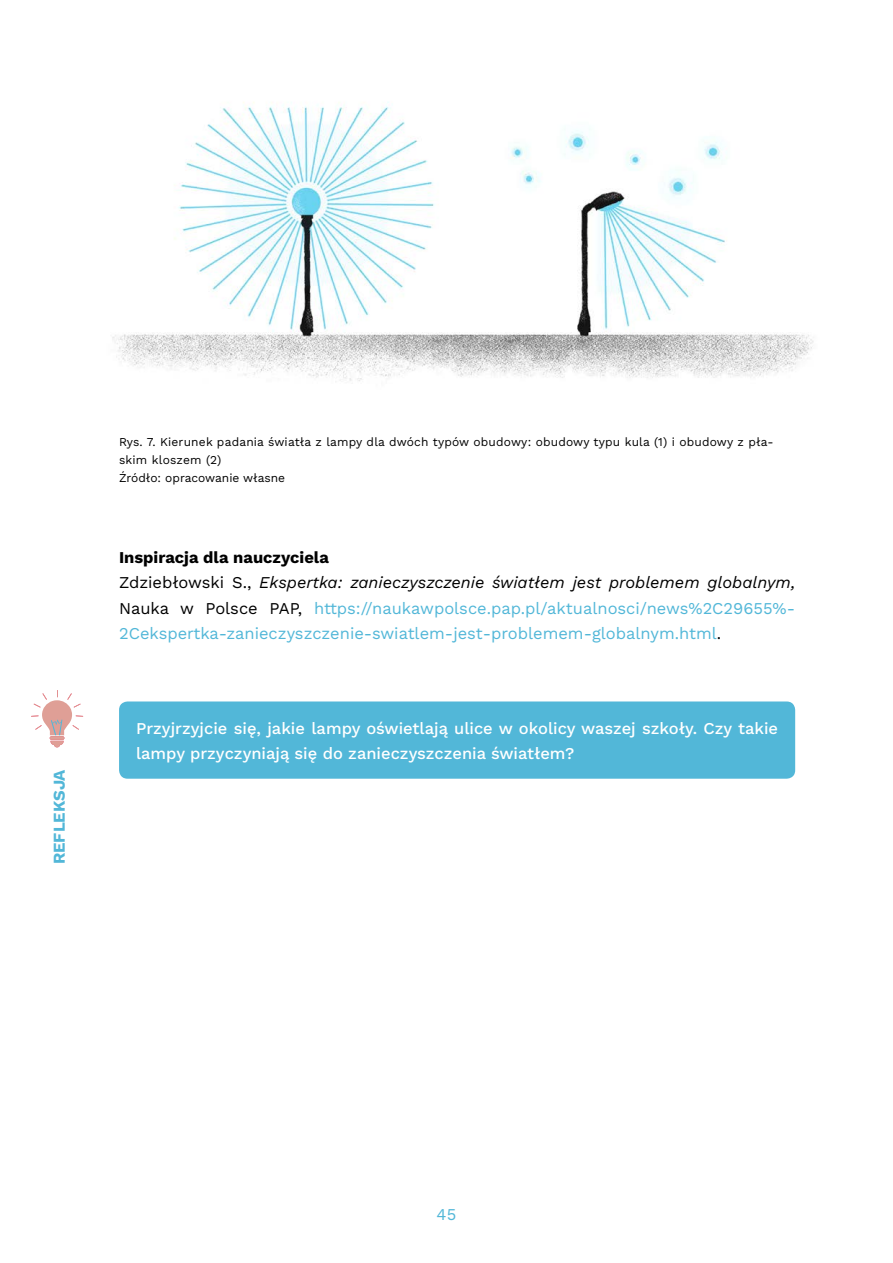
<style>
.page{position:relative;width:893px;height:1263px;background:#fff}
.page>*{position:absolute;margin:0;border:0;box-sizing:border-box;transform-origin:0 0}
.t1{font:16.5px/25.5px "Work Sans";color:#52b7d8}
.t2{font:500 16.5px/25.5px "Work Sans";color:#fff}
.t3{font:700 16.5px "Work Sans";color:#52b7d8}
.t4{font:12px/18px "Work Sans";letter-spacing:.015em;color:#000}
.s1{font-weight:700;color:#000}
.s2{color:#000}
.s3{font-style:italic;color:#000}
</style>
<div class="page">
<img style="left:112px;top:102px;width:702px;height:279px">
<div style="left:119px;top:701px;width:676px;height:78px;background:#52b7d8;border-radius:9px"></div>
<svg style="left:31px;top:690px;width:52px;height:57px"></svg>
<p class="t3" style="left:47px;top:864px;width:96px;rotate:-90deg">Refleksja</p>
<p class="t4" style="left:119px;top:432px;width:656px">Rys. 7. Kierunek padania światła z lampy dla dwóch typów obudowy: obudowy typu kula (1) i obudowy z pła&shy;skim kloszem (2)<br>Źródło: opracowanie własne</p>
<p class="t1" style="left:119px;top:544px;width:678px"><span class="s1">Inspiracja dla nauczyciela<br></span><span class="s2">Zdziebłowski S.,</span> <span class="s3">Ekspertka: zanieczyszczenie światłem jest problemem globalnym, </span><span class="s2">Nauka w Polsce PAP,</span> https://naukawpolsce.pap.pl/aktualnosci/news%2C29655%- 2Cekspertka-zanieczyszczenie-swiatlem-jest-problemem-globalnym.html<span class="s2">.</span></p>
<p class="t2" style="left:136px;top:715px;width:644px">Przyjrzyjcie się, jakie lampy oświetlają ulice w okolicy waszej szkoły. Czy takie lampy przyczyniają się do zanieczyszczenia światłem?</p>
<p class="t1" style="left:437px;top:1201px;width:21px">45</p>
</div>
